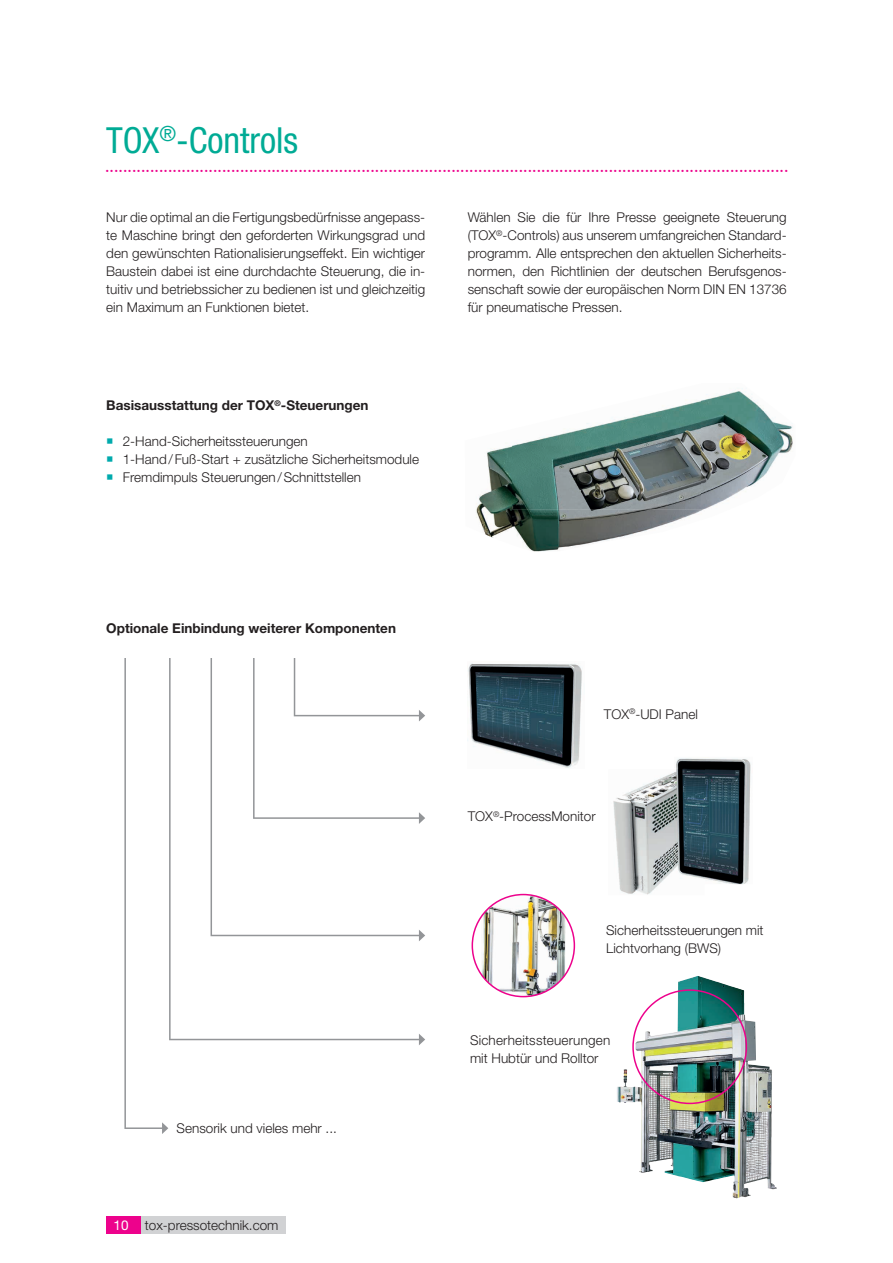
<style>
.page{position:relative;width:893px;height:1263px;background:#fff}
.page>*{position:absolute;margin:0;border:0;box-sizing:border-box;transform-origin:0 0}
.t1{font:condensed 36px "Helvetica Neue LT Std";color:#00ab95}
.t2{font:20.25px "Times New Roman";color:#ed028c}
.t3{font:300 13.5px/18px "Helvetica Neue LT Std";color:#231f20}
.t4{font:700 13.5px "Helvetica Neue LT Std";color:#231f20}
.s1{color:#00aaad}
.s2{font-family:"Helvetica Neue LT Pro";font-weight:400;color:#fff}
</style>
<div class="page">
<div style="left:137px;top:1216px;width:149px;height:17px;background:#d1d2d4"></div>
<div style="left:106px;top:1216px;width:34px;height:17px;background:#ed028c"></div>
<img style="left:472px;top:894px;width:103px;height:103px">
<img style="left:617px;top:976px;width:81px;height:197px">
<img style="left:632px;top:989px;width:115px;height:115px">
<svg style="left:176px;top:658px;width:243px;height:382px"></svg>
<svg style="left:419px;top:1034px;width:6px;height:11px"></svg>
<svg style="left:124px;top:658px;width:52px;height:476px"></svg>
<svg style="left:211px;top:658px;width:209px;height:278px"></svg>
<svg style="left:419px;top:930px;width:6px;height:11px"></svg>
<img style="left:512px;top:388px;width:281px;height:121px">
<img style="left:476px;top:446px;width:36px;height:92px">
<img style="left:512px;top:509px;width:193px;height:43px">
<img style="left:468px;top:663px;width:114px;height:105px">
<img style="left:613px;top:772px;width:61px;height:123px">
<img style="left:676px;top:758px;width:75px;height:126px">
<img style="left:674px;top:769px;width:30px;height:115px">
<h1 class="t1" style="left:106px;top:120px;width:193px">TOX<sup>®</sup>-Controls</h1>
<h2 class="t2" style="left:105px;top:151px;width:685px">........................................................................................................................................................</h2>
<p class="t3" style="left:106px;top:208px;width:320px;text-align:justify">Nur die optimal an die Fertigungsbedürfnisse angepass&shy;te Maschine bringt den geforderten Wirkungsgrad und den gewünschten Rationalisierungseffekt. Ein wichtiger Baustein dabei ist eine durchdachte Steuerung, die in&shy;tuitiv und betriebssicher zu bedienen ist und gleichzeitig ein Maximum an Funktionen bietet.</p>
<p class="t4" style="left:106px;top:397px;width:264px">Basisausstattung der TOX<sup>®</sup>-Steuerungen</p>
<p class="t3" style="left:106px;top:432px;width:203px"><span class="s1">○</span> 2-Hand-Sicherheitssteuerungen</p>
<p class="t3" style="left:106px;top:450px;width:314px"><span class="s1">○</span> 1-Hand / Fuß-Start + zusätzliche Sicherheitsmodule</p>
<p class="t3" style="left:106px;top:468px;width:256px"><span class="s1">○</span> Fremdimpuls Steuerungen / Schnittstellen</p>
<p class="t3" style="left:468px;top:208px;width:320px;text-align:justify">Wählen Sie die für Ihre Presse geeignete Steuerung (TOX<sup>®</sup>-Controls) aus unserem umfangreichen Standard&shy;programm. Alle entsprechen den aktuellen Sicherheits&shy;normen, den Richtlinien der deutschen Berufsgenos&shy;senschaft sowie der europäischen Norm DIN EN 13736 für pneumatische Pressen.</p>
<p class="t4" style="left:106px;top:619px;width:291px">Optionale Einbindung weiterer Komponenten</p>
<p class="t3" style="left:177px;top:1119px;width:162px">Sensorik und vieles mehr ...</p>
<p class="t3" style="left:114px;top:1215px;width:166px"><span class="s2">10</span> tox-pressotechnik.com</p>
<p class="t3" style="left:604px;top:705px;width:96px">TOX<sup>®</sup>-UDI Panel</p>
<p class="t3" style="left:468px;top:807px;width:129px">TOX<sup>®</sup>-ProcessMonitor</p>
<p class="t3" style="left:606px;top:921px;width:159px">Sicherheitssteuerungen mit<br>Lichtvorhang (BWS)</p>
<p class="t3" style="left:470px;top:1031px;width:142px">Sicherheitssteuerungen mit Hubtür und Rolltor</p>
</div>
